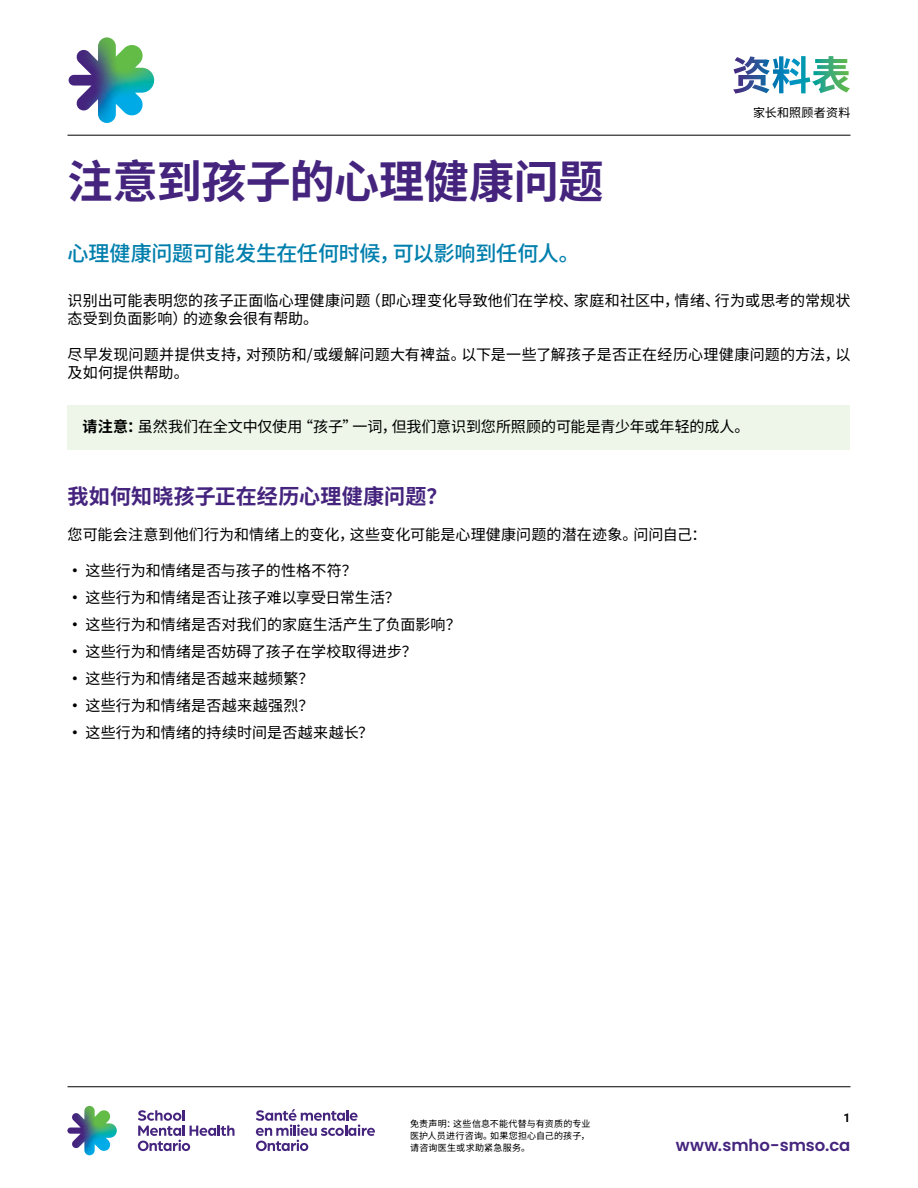
<style>
.page{position:relative;width:918px;height:1188px;background:#fff}
.page>*{position:absolute;margin:0;border:0;box-sizing:border-box;transform-origin:0 0}
.t1{font:700 45px "Noto Sans SC";letter-spacing:-.01em;color:#45247e}
.Dek{font:500 21px "Noto Sans SC";letter-spacing:-.005em;color:#007fad}
.t2{font:700 21px "Noto Sans SC";letter-spacing:.01em;color:#45247e}
.t3{font:600 16.5px "Poppins";color:#45247e}
.Body_Copy{font:15px/18px "Noto Sans SC";letter-spacing:.015em;color:#000}
.Bullets_-_Start{font:15px "Noto Sans SC";letter-spacing:.005em;color:#000}
.Callout_-_Green{font:15px "Noto Sans SC";letter-spacing:-.005em;color:#000}
.Bullets_-_End{font:15px "Noto Sans SC";letter-spacing:.01em;color:#000}
.t4{font:12px "Noto Sans SC";letter-spacing:.02em;color:#000}
.t5{font:700 12px "Roboto";color:#000}
.t6{font:9px/12px "Noto Sans SC";letter-spacing:.03em;color:#000;text-align:justify}
.s1{font-weight:700}
</style>
<div class="page">
<div style="left:68px;top:405px;width:782px;height:45px;background:#edf6e8"></div>
<svg style="left:69px;top:37px;width:85px;height:86px"></svg>
<svg style="left:735px;top:56px;width:115px;height:37px"></svg>
<hr style="left:68px;top:135px;width:782px;height:1px;background:#000">
<hr style="left:68px;top:1086px;width:782px;height:1px;background:#000">
<svg style="left:67px;top:1106px;width:50px;height:49px"></svg>
<svg style="left:256px;top:1109px;width:119px;height:42px"></svg>
<svg style="left:138px;top:1110px;width:97px;height:41px"></svg>
<h1 class="t1" style="left:68px;top:156px;width:537px">注意到孩子的心理健康问题</h1>
<p class="t4" style="left:753px;top:106px;width:99px">家长和照顾者资料</p>
<p class="Dek" style="left:68px;top:241px;width:514px">心理健康问题可能发生在任何时候，可以影响到任何人。</p>
<p class="Body_Copy" style="left:68px;top:292px;width:784px">识别出可能表明您的孩子正面临心理健康问题（即心理变化导致他们在学校、家庭和社区中，情绪、行为或思考的常规状态受到负面影响）的迹象会很有帮助。</p>
<p class="Body_Copy" style="left:68px;top:346px;width:784px">尽早发现问题并提供支持，对预防和/或缓解问题大有裨益。以下是一些了解孩子是否正在经历心理健康问题的方法，以及如何提供帮助。</p>
<p class="Callout_-_Green" style="left:82px;top:418px;width:668px"><span class="s1">请注意：</span>虽然我们在全文中仅使用“孩子”一词，但我们意识到您所照顾的可能是青少年或年轻的成人。</p>
<h2 class="t2" style="left:68px;top:484px;width:381px">我如何知晓孩子正在经历心理健康问题？</h2>
<p class="Body_Copy" style="left:68px;top:526px;width:640px">您可能会注意到他们行为和情绪上的变化，这些变化可能是心理健康问题的潜在迹象。问问自己：</p>
<p class="Bullets_-_Start" style="left:68px;top:562px;width:291px"><span class="s1">•</span> 这些行为和情绪是否与孩子的性格不符？</p>
<p class="Bullets_-_Start" style="left:68px;top:589px;width:334px"><span class="s1">•</span> 这些行为和情绪是否让孩子难以享受日常生活？</p>
<p class="Bullets_-_Start" style="left:68px;top:616px;width:395px"><span class="s1">•</span> 这些行为和情绪是否对我们的家庭生活产生了负面影响？</p>
<p class="Bullets_-_Start" style="left:68px;top:643px;width:351px"><span class="s1">•</span> 这些行为和情绪是否妨碍了孩子在学校取得进步？</p>
<p class="Bullets_-_Start" style="left:68px;top:670px;width:248px"><span class="s1">•</span> 这些行为和情绪是否越来越频繁？</p>
<p class="Bullets_-_Start" style="left:68px;top:697px;width:247px"><span class="s1">•</span> 这些行为和情绪是否越来越强烈？</p>
<p class="Bullets_-_End" style="left:68px;top:724px;width:307px"><span class="s1">•</span> 这些行为和情绪的持续时间是否越来越长？</p>
<p class="t6" style="left:410px;top:1118px;width:182px">免责声明：这些信息不能代替与有资质的专业医护人员进行咨询。如果您担心自己的孩子，请咨询医生或求助紧急服务。</p>
<p class="t5" style="left:844px;top:1109px;width:8px">1</p>
<p class="t3" style="left:676px;top:1135px;width:176px">www.smho-smso.ca</p>
</div>
